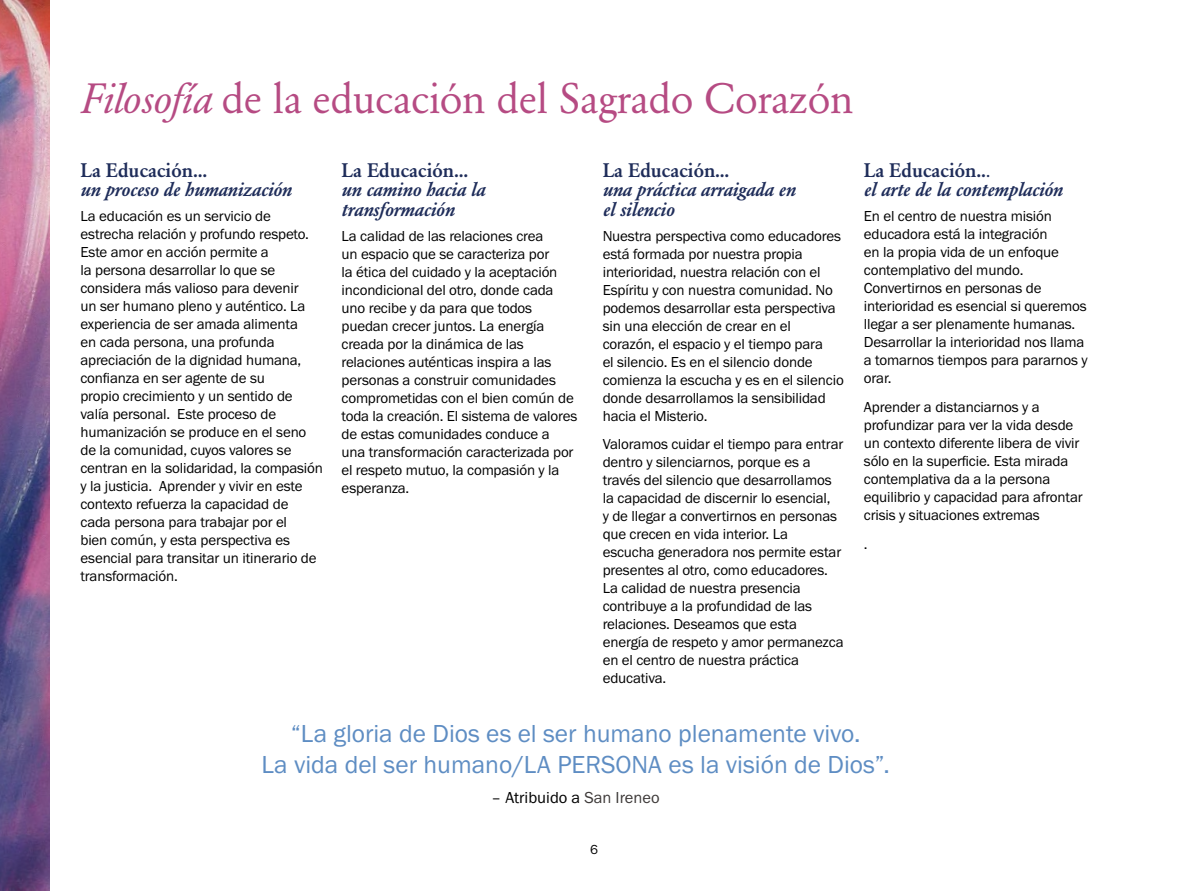
<style>
.page{position:relative;width:1188px;height:891px;background:#fff}
.page>*{position:absolute;margin:0;border:0;box-sizing:border-box;transform-origin:0 0}
.t1{font:42px "Garamond BE";letter-spacing:-.01em;color:#b64b83}
.t2{font:25.5px/30.6px "Franklin Gothic URW Boo";color:#5e8dc3;text-align:center}
.t3{font:italic 500 19.5px/19.5px "Garamond BE";letter-spacing:-.01em;color:#1f2d5a}
.t4{font:500 19.5px "Garamond BE";letter-spacing:-.01em;color:#1f2d5a}
.t5{font:16.5px "Franklin Gothic URW Boo";color:#000}
.t6{font:15px/18px "Franklin Gothic URW Boo";letter-spacing:-.01em;color:#000}
.t7{font:13.5px "Franklin Gothic URW Boo";color:#000}
.s1{font-style:italic}
.s2{font-style:normal}
.s3{font-weight:400;font-style:normal}
.s4{color:#3e3a39}
</style>
<div class="page">
<img style="left:0;top:0;width:49px;height:891px">
<h1 class="t1" style="left:80px;top:74px;width:775px"><span class="s1">Filosofía</span> de la educación del Sagrado Corazón</h1>
<h3 class="t4" style="left:80px;top:159px;width:128px">La Educación...</h3>
<h3 class="t3" style="left:80px;top:180px;width:213px">un proceso de humanización</h3>
<p class="t6" style="left:80px;top:207px;width:244px">La educación es un servicio de estrecha relación y profundo respeto.<br>Este amor en acción permite a<br>la persona desarrollar lo que se considera más valioso para devenir<br>un ser humano pleno y auténtico. La experiencia de ser amada alimenta<br>en cada persona, una profunda apreciación de la dignidad humana, confianza en ser agente de su<br>propio crecimiento y un sentido de valía personal. Este proceso de humanización se produce en el seno de la comunidad, cuyos valores se centran en la solidaridad, la compasión y la justicia. Aprender y vivir en este contexto refuerza la capacidad de<br>cada persona para trabajar por el<br>bien común, y esta perspectiva es esencial para transitar un itinerario de transformación.</p>
<h3 class="t4" style="left:342px;top:159px;width:128px">La Educación...</h3>
<h3 class="t3" style="left:342px;top:180px;width:145px">un camino hacia la transformación</h3>
<p class="t6" style="left:342px;top:226px;width:237px">La calidad de las relaciones crea<br>un espacio que se caracteriza por<br>la ética del cuidado y la aceptación incondicional del otro, donde cada uno recibe y da para que todos puedan crecer juntos. La energía creada por la dinámica de las relaciones auténticas inspira a las personas a construir comunidades comprometidas con el bien común de toda la creación. El sistema de valores de estas comunidades conduce a<br>una transformación caracterizada por el respeto mutuo, la compasión y la esperanza.</p>
<h3 class="t4" style="left:603px;top:159px;width:128px">La Educación...</h3>
<h3 class="t3" style="left:603px;top:180px;width:195px">una práctica arraigada en el silencio</h3>
<p class="t6" style="left:603px;top:226px;width:243px">Nuestra perspectiva como educadores está formada por nuestra propia interioridad, nuestra relación con el Espíritu y con nuestra comunidad. No podemos desarrollar esta perspectiva sin una elección de crear en el corazón, el espacio y el tiempo para<br>el silencio. Es en el silencio donde comienza la escucha y es en el silencio donde desarrollamos la sensibilidad hacia el Misterio.</p>
<p class="t6" style="left:603px;top:435px;width:242px">Valoramos cuidar el tiempo para entrar dentro y silenciarnos, porque es a través del silencio que desarrollamos la capacidad de discernir lo esencial,<br>y de llegar a convertirnos en personas que crecen en vida interior. La<br>escucha generadora nos permite estar presentes al otro, como educadores.<br>La calidad de nuestra presencia contribuye a la profundidad de las relaciones. Deseamos que esta energía de respeto y amor permanezca en el centro de nuestra práctica educativa.</p>
<h3 class="t3" style="left:864px;top:161px;width:201px"><span class="s2">La Educación..</span><span class="s3">.<br></span>el arte de la contemplación</h3>
<p class="t6" style="left:864px;top:207px;width:225px">En el centro de nuestra misión educadora está la integración<br>en la propia vida de un enfoque contemplativo del mundo.<br>Convertirnos en personas de interioridad es esencial si queremos llegar a ser plenamente humanas.<br>Desarrollar la interioridad nos llama a tomarnos tiempos para pararnos y orar.</p>
<p class="t6" style="left:864px;top:398px;width:220px">Aprender a distanciarnos y a profundizar para ver la vida desde un contexto diferente libera de vivir sólo en la superficie. Esta mirada contemplativa da a la persona equilibrio y capacidad para afrontar crisis y situaciones extremas</p>
<p class="t6" style="left:864px;top:535px;width:5px">.</p>
<h2 class="t2" style="left:262px;top:718px;width:630px">“La gloria de Dios es el ser humano plenamente vivo.<br>La vida del ser humano/LA PERSONA es la visión de Dios”.</h2>
<p class="t5" style="left:492px;top:787px;width:169px">– Atribuido a <span class="s4">San Ireneo</span></p>
<p class="t7" style="left:590px;top:841px;width:9px">6</p>
</div>
